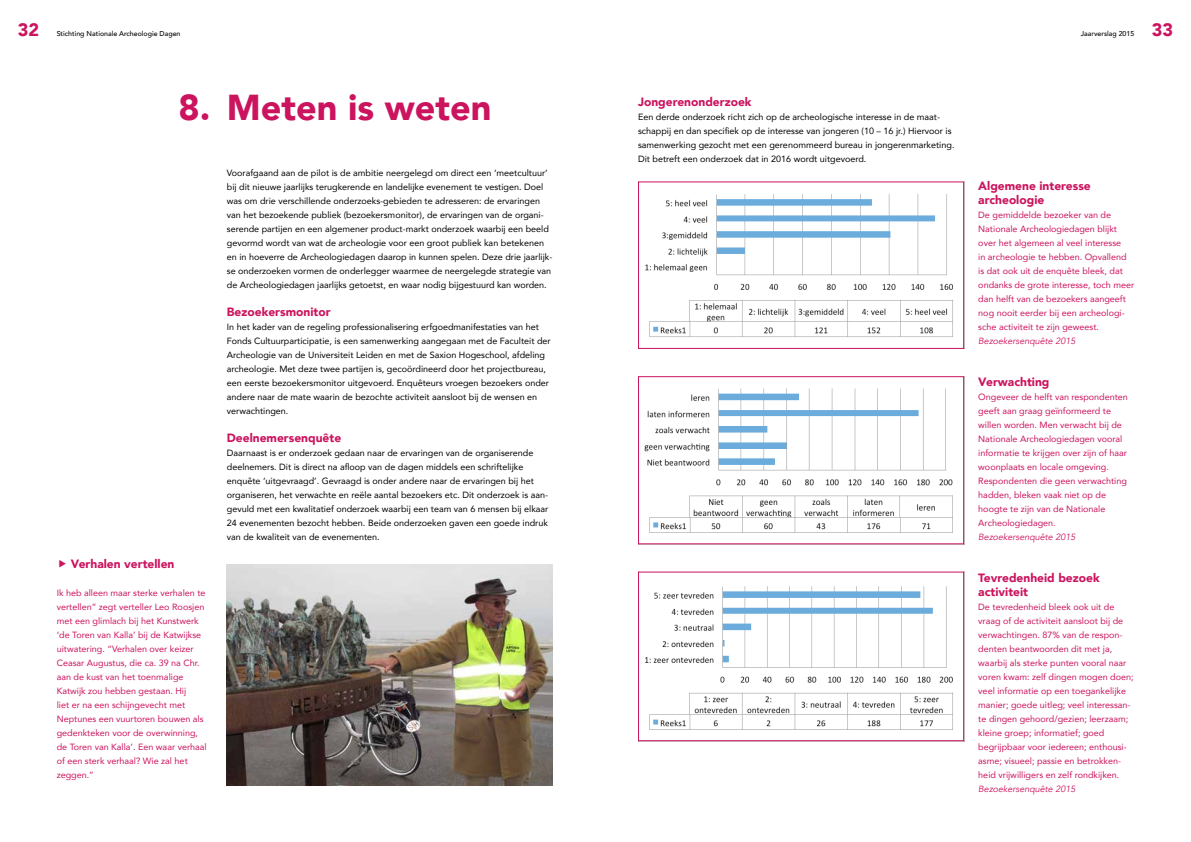
<style>
.page{position:relative;width:1191px;height:842px;background:#fff}
.page>*{position:absolute;margin:0;border:0;box-sizing:border-box;transform-origin:0 0}
.t1{font:900 36px "Avenir";color:#cb135e}
.t2{font:900 18px "Avenir";color:#cb135e}
.t3{font:900 12px/14px "Avenir";color:#cb135e}
.t4{font:9px/14px "Avenir";color:#000}
.t5{font:9px/14px "Avenir";color:#cb135e}
.t6{font:italic 9px "Avenir";color:#cb135e}
.t7{font:500 7px "Avenir";color:#000}
</style>
<div class="page">
<img style="left:227px;top:564px;width:326px;height:221px">
<img style="left:645px;top:194px;width:309px;height:143px">
<div style="left:638px;top:181px;width:326px;height:168px;border:1px solid #cb135e"></div>
<img style="left:644px;top:388px;width:309px;height:145px">
<div style="left:638px;top:376px;width:326px;height:168px;border:1px solid #cb135e"></div>
<img style="left:645px;top:586px;width:309px;height:144px">
<div style="left:638px;top:572px;width:326px;height:169px;border:1px solid #cb135e"></div>
<h2 class="t2" style="left:18px;top:14px;width:23px">32</h2>
<p class="t7" style="left:57px;top:28px;width:125px">Stichting Nationale Archeologie Dagen</p>
<p class="t7" style="left:1080px;top:28px;width:55px">Jaarverslag 2015</p>
<h2 class="t2" style="left:1152px;top:14px;width:23px">33</h2>
<h1 class="t1" style="left:179px;top:77px;width:314px">8. Meten is weten</h1>
<h3 class="t3" style="left:638px;top:95px;width:115px">Jongerenonderzoek</h3>
<p class="t4" style="left:638px;top:110px;width:318px">Een derde onderzoek richt zich op de archeologische interesse in de maat&shy;schappij en dan specifiek op de interesse van jongeren (10 – 16 jr.) Hiervoor is samenwerking gezocht met een gerenommeerd bureau in jongerenmarketing.<br>Dit betreft een onderzoek dat in 2016 wordt uitgevoerd.</p>
<h3 class="t3" style="left:71px;top:557px;width:105px">Verhalen vertellen</h3>
<p class="t5" style="left:57px;top:586px;width:151px">Ik heb alleen maar sterke verhalen te vertellen” zegt verteller Leo Roosjen met een glimlach bij het Kunstwerk ‘de Toren van Kalla’ bij de Katwijkse uitwatering. “Verhalen over keizer<br>Ceasar Augustus, die ca. 39 na Chr. aan de kust van het toenmalige<br>Katwijk zou hebben gestaan. Hij<br>liet er na een schijngevecht met<br>Neptunes een vuurtoren bouwen als gedenkteken voor de overwinning, de Toren van Kalla’. Een waar verhaal of een sterk verhaal? Wie zal het zeggen.”</p>
<p class="t4" style="left:227px;top:166px;width:327px">Voorafgaand aan de pilot is de ambitie neergelegd om direct een ‘meetcultuur’ bij dit nieuwe jaarlijks terugkerende en landelijke evenement te vestigen. Doel was om drie verschillende onderzoeks-gebieden te adresseren: de ervaringen van het bezoekende publiek (bezoekersmonitor), de ervaringen van de organi&shy;serende partijen en een algemener product-markt onderzoek waarbij een beeld gevormd wordt van wat de archeologie voor een groot publiek kan betekenen en in hoeverre de Archeologiedagen daarop in kunnen spelen. Deze drie jaarlijk&shy;se onderzoeken vormen de onderlegger waarmee de neergelegde strategie van de Archeologiedagen jaarlijks getoetst, en waar nodig bijgestuurd kan worden.</p>
<h3 class="t3" style="left:227px;top:305px;width:105px">Bezoekersmonitor</h3>
<p class="t4" style="left:227px;top:320px;width:325px">In het kader van de regeling professionalisering erfgoedmanifestaties van het Fonds Cultuurparticipatie, is een samenwerking aangegaan met de Faculteit der Archeologie van de Universiteit Leiden en met de Saxion Hogeschool, afdeling archeologie. Met deze twee partijen is, gecoördineerd door het projectbureau, een eerste bezoekersmonitor uitgevoerd. Enquêteurs vroegen bezoekers onder andere naar de mate waarin de bezochte activiteit aansloot bij de wensen en verwachtingen.</p>
<h3 class="t3" style="left:227px;top:431px;width:116px">Deelnemersenquête</h3>
<p class="t4" style="left:227px;top:446px;width:323px">Daarnaast is er onderzoek gedaan naar de ervaringen van de organiserende deelnemers. Dit is direct na afloop van de dagen middels een schriftelijke enquête ‘uitgevraagd’. Gevraagd is onder andere naar de ervaringen bij het organiseren, het verwachte en reële aantal bezoekers etc. Dit onderzoek is aan&shy;gevuld met een kwalitatief onderzoek waarbij een team van 6 mensen bij elkaar 24 evenementen bezocht hebben. Beide onderzoeken gaven een goede indruk van de kwaliteit van de evenementen.</p>
<h3 class="t3" style="left:978px;top:179px;width:114px">Algemene interesse archeologie</h3>
<p class="t5" style="left:978px;top:208px;width:157px">De gemiddelde bezoeker van de Nationale Archeologiedagen blijkt over het algemeen al veel interesse<br>in archeologie te hebben. Opvallend is dat ook uit de enquête bleek, dat ondanks de grote interesse, toch meer dan helft van de bezoekers aangeeft nog nooit eerder bij een archeologi&shy;sche activiteit te zijn geweest.</p>
<p class="t6" style="left:978px;top:336px;width:99px">Bezoekersenquête 2015</p>
<h3 class="t3" style="left:978px;top:375px;width:73px">Verwachting</h3>
<p class="t5" style="left:978px;top:390px;width:151px">Ongeveer de helft van respondenten geeft aan graag geïnformeerd te willen worden. Men verwacht bij de<br>Nationale Archeologiedagen vooral informatie te krijgen over zijn of haar woonplaats en locale omgeving.<br>Respondenten die geen verwachting hadden, bleken vaak niet op de hoogte te zijn van de Nationale<br>Archeologiedagen.</p>
<p class="t6" style="left:978px;top:532px;width:99px">Bezoekersenquête 2015</p>
<h3 class="t3" style="left:978px;top:571px;width:123px">Tevredenheid bezoek activiteit</h3>
<p class="t5" style="left:978px;top:600px;width:157px">De tevredenheid bleek ook uit de vraag of de activiteit aansloot bij de verwachtingen. 87% van de respon&shy;denten beantwoorden dit met ja, waarbij als sterke punten vooral naar voren kwam: zelf dingen mogen doen; veel informatie op een toegankelijke manier; goede uitleg; veel interessan&shy;te dingen gehoord/gezien; leerzaam; kleine groep; informatief; goed begrijpbaar voor iedereen; enthousi&shy;asme; visueel; passie en betrokken&shy;heid vrijwilligers en zelf rondkijken.</p>
<p class="t6" style="left:978px;top:784px;width:99px">Bezoekersenquête 2015</p>
</div>
